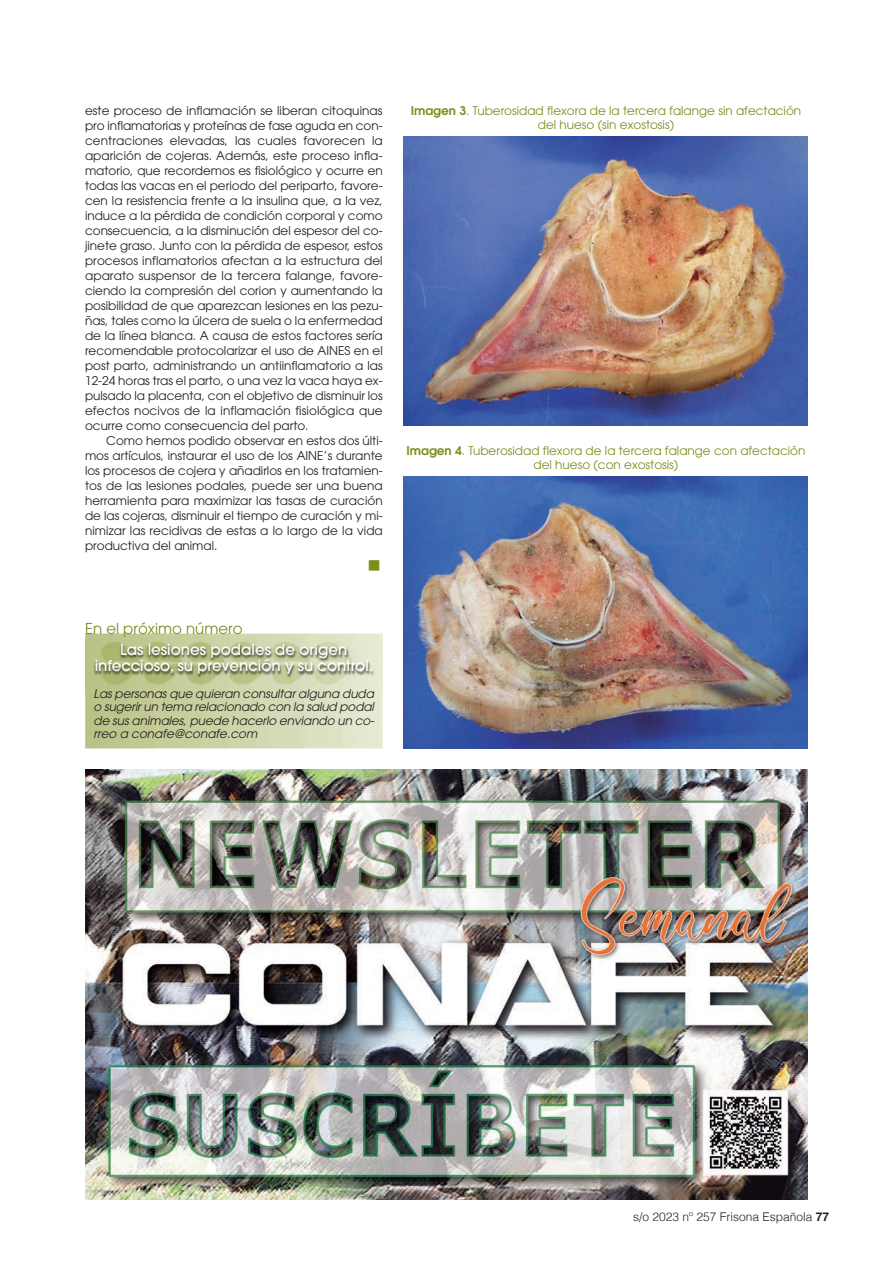
<style>
.page{position:relative;width:893px;height:1263px;background:#fff}
.page>*{position:absolute;margin:0;border:0;box-sizing:border-box;transform-origin:0 0}
.t1{font:18px "Wingdings";color:#7a8f1c}
.t2{font:500 15px/16.5px "Avant Garde";color:#fff;text-align:center}
.t3{font:15px "Avant Garde";color:#7a8f1c}
.t4{font:12px/15px "Avant Garde";color:#231f20;text-align:justify}
.t5{font:12px/13.5px "Avant Garde";color:#7a8f1c;text-align:center}
.t6{font:italic 12px/13.5px "Avant Garde";color:#231f20;text-align:justify}
.t7{font:300 12px "Helvetica";color:#231f20}
.s1{font-weight:600}
.s2{font-weight:700}
</style>
<div class="page">
<img style="left:404px;top:476px;width:404px;height:272px">
<img style="left:85px;top:634px;width:298px;height:114px">
<img style="left:85px;top:637px;width:298px;height:54px">
<img style="left:404px;top:136px;width:404px;height:289px">
<img style="left:85px;top:770px;width:723px;height:429px">
<p class="t4" style="left:85px;top:103px;width:299px">este proceso de inflamación se liberan citoquinas pro inflamatorias y proteínas de fase aguda en con&shy;centraciones elevadas, las cuales favorecen la aparición de cojeras. Además, este proceso infla&shy;matorio, que recordemos es fisiológico y ocurre en todas las vacas en el periodo del periparto, favore&shy;cen la resistencia frente a la insulina que, a la vez, induce a la pérdida de condición corporal y como consecuencia, a la disminución del espesor del co&shy;jinete graso. Junto con la pérdida de espesor, estos procesos inflamatorios afectan a la estructura del aparato suspensor de la tercera falange, favore&shy;ciendo la compresión del corion y aumentando la posibilidad de que aparezcan lesiones en las pezu&shy;ñas, tales como la úlcera de suela o la enfermedad de la línea blanca. A causa de estos factores sería recomendable protocolarizar el uso de AINES en el post parto, administrando un antiinflamatorio a las 12-24 horas tras el parto, o una vez la vaca haya ex&shy;pulsado la placenta, con el objetivo de disminuir los efectos nocivos de la inflamación fisiológica que ocurre como consecuencia del parto.</p>
<p class="t4" style="left:85px;top:433px;width:299px;text-indent:21px">Como hemos podido observar en estos dos últi&shy;mos artículos, instaurar el uso de los AINE’s durante los procesos de cojera y añadirlos en los tratamien&shy;tos de las lesiones podales, puede ser una buena herramienta para maximizar las tasas de curación de las cojeras, disminuir el tiempo de curación y mi&shy;nimizar las recidivas de estas a lo largo de la vida productiva del animal.</p>
<p class="t3" style="left:85px;top:619px;width:159px">En el próximo número</p>
<h1 class="t1" style="left:367px;top:556px;width:15px">■</h1>
<p class="t2" style="left:95px;top:641px;width:280px">Las lesiones podales de origen infeccioso, su prevención y su control.</p>
<p class="t6" style="left:94px;top:687px;width:285px">Laspersonasque quieran consultaralguna duda o sugerirun tema relacionado con la salud podal de susanimales,puede hacerlo enviando un co&shy;rreo a conafe@conafe.com</p>
<p class="t5" style="left:411px;top:104px;width:392px"><span class="s1">Imagen 3</span>. Tuberosidad flexora de la tercera falange sin afectación del hueso (sin exostosis)</p>
<p class="t5" style="left:406px;top:444px;width:400px"><span class="s1">Imagen 4</span>. Tuberosidad flexora de la tercera falange con afectación del hueso (con exostosis)</p>
<p class="t7" style="left:633px;top:1206px;width:198px">s/o 2023 nº 257 Frisona Española <span class="s2">77</span></p>
</div>
